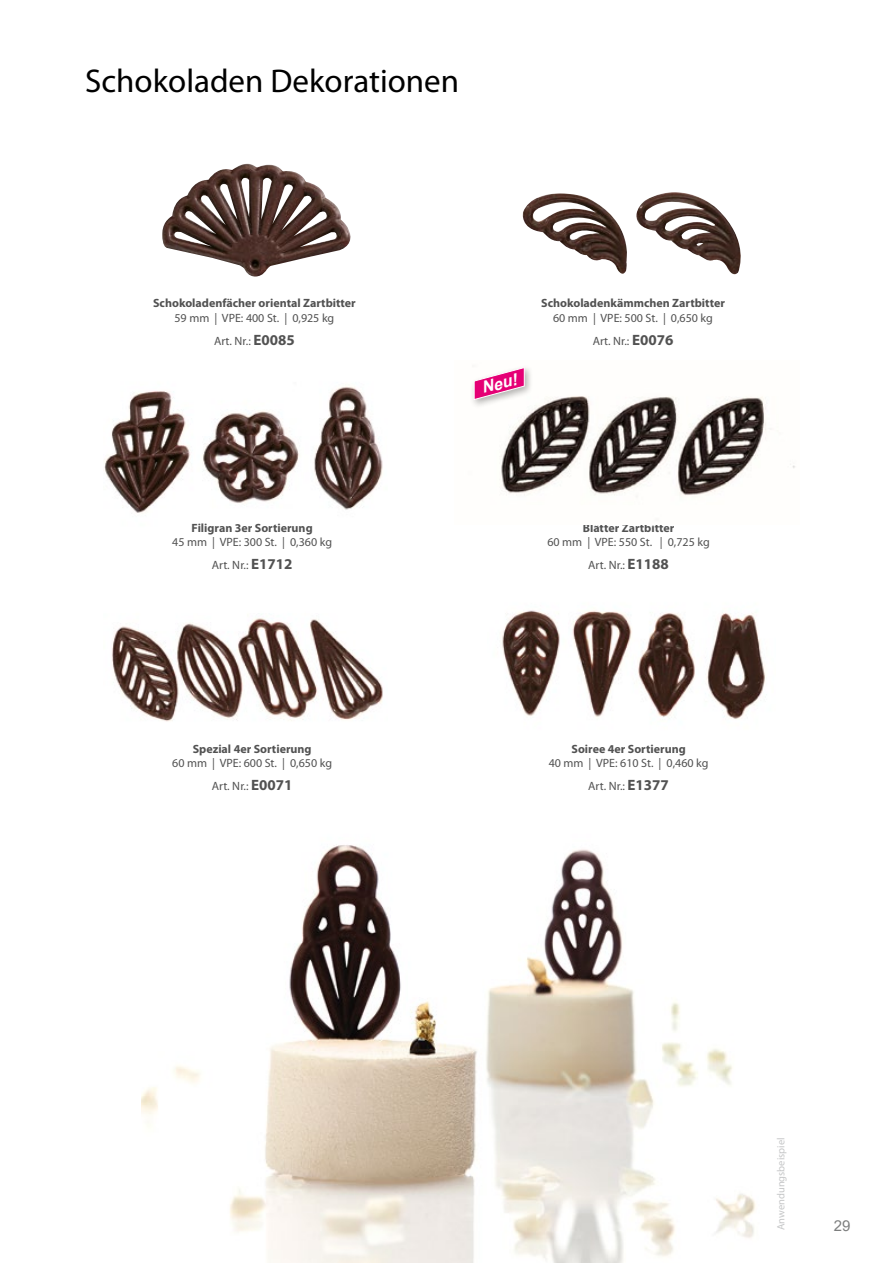
<style>
.page{position:relative;width:893px;height:1263px;background:#fff}
.page>*{position:absolute;margin:0;border:0;box-sizing:border-box;transform-origin:0 0}
.t1{font:33px "Myriad Pro";color:#000}
.t2{font:italic 700 16.2px "Arial";color:#fff}
.t3{font:15px "Arial";color:#7d7e7e}
.t4{font:12px/23px "Myriad Pro";color:#525252;text-align:center}
.t5{font:700 12px "Myriad Pro";color:#525252}
.t6{font:10.5px "Myriad Pro";color:#c5c6c7}
.s1{font-weight:700;font-size:15px}
</style>
<div class="page">
<img style="left:104px;top:386px;width:279px;height:336px">
<img style="left:502px;top:610px;width:264px;height:109px">
<img style="left:162px;top:163px;width:189px;height:114px">
<img style="left:522px;top:192px;width:219px;height:83px">
<img style="left:142px;top:845px;width:614px;height:418px">
<img style="left:501px;top:396px;width:294px;height:101px">
<div style="left:469px;top:363px;width:65px;height:46px;background:#000;opacity:.3"></div>
<svg style="left:473px;top:366px;width:52px;height:35px"></svg>
<h1 class="t1" style="left:85px;top:60px;width:375px">Schokoladen Dekorationen</h1>
<p class="t5" style="left:153px;top:295px;width:204px">Schokoladenfächer oriental Zartbitter</p>
<p class="t4" style="left:174px;top:306px;width:161px">59 mm | VPE: 400 St. | 0,925 kg<br>Art. Nr.: <span class="s1">E0085</span></p>
<p class="t5" style="left:192px;top:520px;width:123px">Filigran 3er Sortierung</p>
<p class="t4" style="left:172px;top:530px;width:161px">45 mm | VPE: 300 St. | 0,360 kg<br>Art. Nr.: <span class="s1">E1712</span></p>
<p class="t5" style="left:193px;top:741px;width:120px">Spezial 4er Sortierung</p>
<p class="t4" style="left:172px;top:751px;width:161px">60 mm | VPE: 600 St. | 0,650 kg<br>Art. Nr.: <span class="s1">E0071</span></p>
<h2 class="t2" style="left:479px;top:377px;width:37px;rotate:-14deg">Neu!</h2>
<p class="t5" style="left:541px;top:295px;width:185px">Schokoladenkämmchen Zartbitter</p>
<p class="t4" style="left:553px;top:306px;width:161px">60 mm | VPE: 500 St. | 0,650 kg<br>Art. Nr.: <span class="s1">E0076</span></p>
<p class="t5" style="left:583px;top:520px;width:93px">Blätter Zartbitter</p>
<p class="t4" style="left:547px;top:530px;width:164px">60 mm | VPE: 550 St. | 0,725 kg<br>Art. Nr.: <span class="s1">E1188</span></p>
<p class="t5" style="left:571px;top:741px;width:116px">Soiree 4er Sortierung</p>
<p class="t4" style="left:549px;top:751px;width:161px">40 mm | VPE: 610 St. | 0,460 kg<br>Art. Nr.: <span class="s1">E1377</span></p>
<p class="t6" style="left:774px;top:1230px;width:94px;rotate:-90deg">Anwendungsbeispiel</p>
<p class="t3" style="left:834px;top:1215px;width:18px">29</p>
</div>
